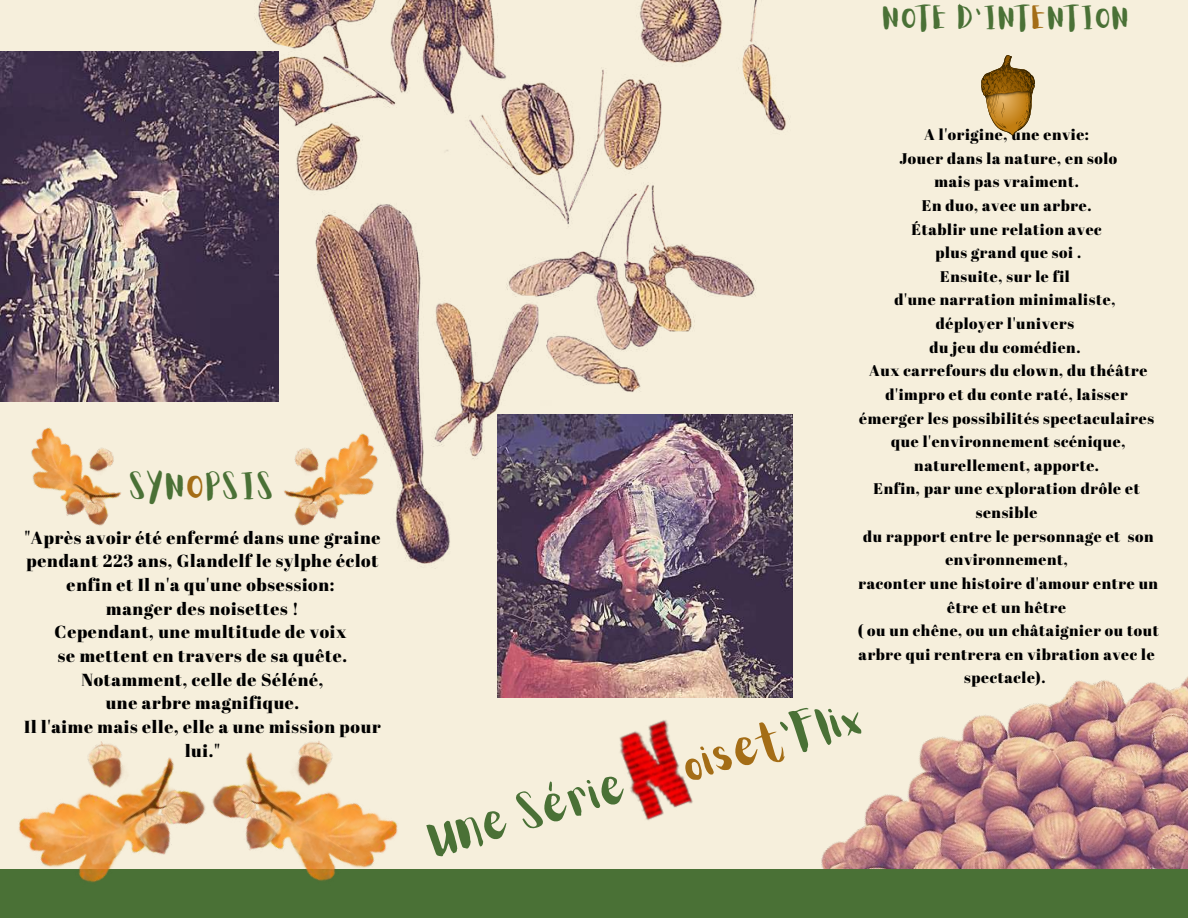
<style>
.page{position:relative;width:1188px;height:918px;background:#f6efdc}
.page>*{position:absolute;margin:0;border:0;box-sizing:border-box;transform-origin:0 0}
.t1{font:41.25px "Aloja Extended";color:#a46d16}
.t2{font:41.25px "Aloja Extended";color:#4a7136}
.t3{font:29.85px "Aloja Extended";letter-spacing:.05em;color:#4a7136}
.t4{font:26.1px "Aloja Extended";letter-spacing:.05em;color:#4a7136}
.t5{font:17.4px/23.7px "Abril Fatface";letter-spacing:.04em;color:#000;text-align:center}
.t6{font:15.45px/23.7px "Abril Fatface";letter-spacing:.04em;color:#000;text-align:center}
.s1{color:#a46d16}
.s2{color:#4a7136}
</style>
<div class="page">
<img style="left:228px;top:0;width:565px;height:566px">
<img style="left:781px;top:566px;width:407px;height:303px">
<div style="left:0;top:869px;width:1188px;height:49px;background:#4a7136"></div>
<img style="left:0;top:52px;width:279px;height:350px">
<img style="left:497px;top:415px;width:295px;height:282px">
<svg style="left:981px;top:55px;width:54px;height:81px"></svg>
<img style="left:216px;top:741px;width:182px;height:140px">
<img style="left:19px;top:741px;width:197px;height:142px">
<img style="left:31px;top:427px;width:90px;height:99px">
<img style="left:270px;top:421px;width:126px;height:113px">
<img style="left:580px;top:697px;width:148px;height:124px">
<h2 class="t3" style="left:130px;top:474px;width:146px">SYN<span class="s1">O</span>PSIS</h2>
<p class="t5" style="left:24px;top:525px;width:358px">"Après avoir été enfermé dans une graine pendant 223 ans, Glandelf le sylphe éclot enfin et Il n'a qu'une obsession:<br>manger des noisettes !<br>Cependant, une multitude de voix<br>se mettent en travers de sa quête.<br>Notamment, celle de Séléné,<br>une arbre magnifique.<br>Il l'aime mais elle, elle a une mission pour lui."</p>
<h1 class="t2" style="left:426px;top:823px;width:205px;rotate:-16deg">Une Série</h1>
<h3 class="t4" style="left:883px;top:7px;width:248px">NOTE D'INT<span class="s1">E</span>NTION</h3>
<p class="t6" style="left:858px;top:122px;width:303px">A l'origine, une envie:<br>Jouer dans la nature, en solo<br>mais pas vraiment.<br>En duo, avec un arbre.<br>Établir une relation avec<br>plus grand que soi .<br>Ensuite, sur le fil<br>d'une narration minimaliste,<br>déployer l'univers<br>du jeu du comédien.<br>Aux carrefours du clown, du théâtre d'impro et du conte raté, laisser émerger les possibilités spectaculaires que l'environnement scénique, naturellement, apporte.<br>Enfin, par une exploration drôle et sensible<br>du rapport entre le personnage et son environnement,<br>raconter une histoire d'amour entre un être et un hêtre<br>( ou un chêne, ou un châtaignier ou tout arbre qui rentrera en vibration avec le spectacle).</p>
<h1 class="t1" style="left:680px;top:749px;width:188px;rotate:-16deg">oiset<span class="s2">'Flix</span></h1>
</div>
